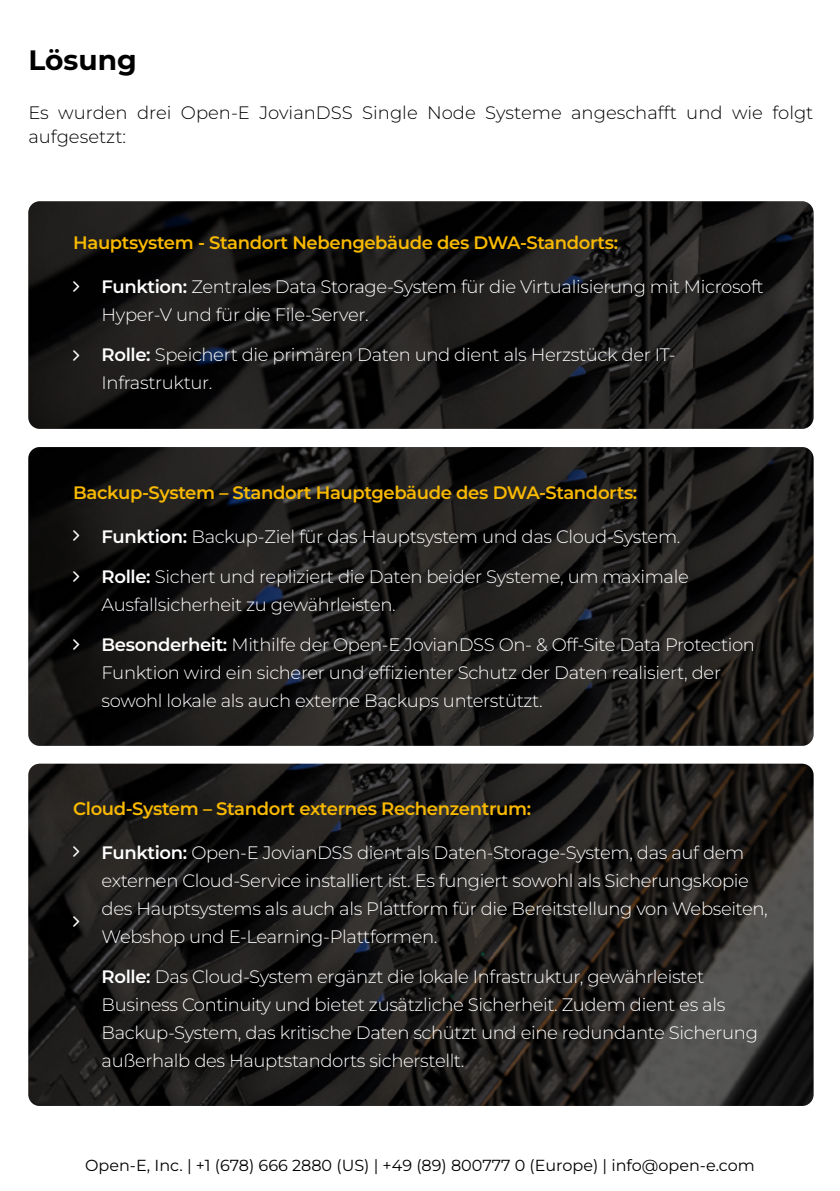
<style>
.page{position:relative;width:840px;height:1191px;background:#fff}
.page>*{position:absolute;margin:0;border:0;box-sizing:border-box;transform-origin:0 0}
.t1{font:700 28px "Montserrat";color:#000}
.t2{font:300 18px/28px "Montserrat";letter-spacing:-.02em;color:#fff}
.t3{font:600 18px "Montserrat";letter-spacing:-.02em;color:#f9b900}
.t4{font:300 18px/24px "Montserrat";color:#000}
.t5{font:16px "Montserrat";color:#000}
.t6{font:12px "Font Awesome 6 Pro Solid";color:#fff}
.s1{font-weight:600}
</style>
<div class="page">
<img style="left:28px;top:201px;width:785px;height:228px">
<img style="left:28px;top:447px;width:785px;height:299px">
<img style="left:28px;top:763px;width:785px;height:343px">
<svg style="left:73px;top:281px;width:6px;height:10px"></svg>
<svg style="left:73px;top:846px;width:6px;height:11px"></svg>
<svg style="left:73px;top:530px;width:6px;height:11px"></svg>
<svg style="left:73px;top:350px;width:6px;height:11px"></svg>
<svg style="left:73px;top:916px;width:6px;height:10px"></svg>
<svg style="left:73px;top:571px;width:6px;height:11px"></svg>
<svg style="left:73px;top:639px;width:6px;height:11px"></svg>
<h1 class="t1" style="left:28px;top:40px;width:110px">Lösung</h1>
<p class="t4" style="left:28px;top:102px;width:786px">Es wurden drei Open-E JovianDSS Single Node Systeme angeschafft und wie folgt aufgesetzt:</p>
<p class="t3" style="left:73px;top:230px;width:546px">Hauptsystem - Standort Nebengebäude des DWA-Standorts:</p>
<p class="t2" style="left:102px;top:274px;width:663px"><span class="s1">Funktion:</span> Zentrales Data Storage-System für die Virtualisierung mit Microsoft<br>Hyper-V und für die File-Server.</p>
<p class="t2" style="left:102px;top:342px;width:575px"><span class="s1">Rolle:</span> Speichert die primären Daten und dient als Herzstück der IT-<br>Infrastruktur.</p>
<p class="t6" style="left:72px;top:280px;width:9px">❖□■▼</p>
<p class="t6" style="left:72px;top:349px;width:9px">❖□■▼</p>
<p class="t3" style="left:73px;top:480px;width:565px">Backup-System – Standort Hauptgebäude des DWA-Standorts:</p>
<p class="t2" style="left:102px;top:524px;width:580px"><span class="s1">Funktion:</span> Backup-Ziel für das Hauptsystem und das Cloud-System.</p>
<p class="t2" style="left:102px;top:564px;width:588px"><span class="s1">Rolle:</span> Sichert und repliziert die Daten beider Systeme, um maximale<br>Ausfallsicherheit zu gewährleisten.</p>
<p class="t2" style="left:102px;top:632px;width:654px"><span class="s1">Besonderheit:</span> Mithilfe der Open-E JovianDSS On- &amp; Off-Site Data Protection<br>Funktion wird ein sicherer und effizienter Schutz der Daten realisiert, der sowohl lokale als auch externe Backups unterstützt.</p>
<p class="t6" style="left:72px;top:529px;width:9px">❖□■▼</p>
<p class="t6" style="left:72px;top:571px;width:9px">❖□■▼</p>
<p class="t6" style="left:72px;top:639px;width:9px">❖□■▼</p>
<p class="t3" style="left:73px;top:796px;width:459px">Cloud-System – Standort externes Rechenzentrum:</p>
<p class="t2" style="left:102px;top:840px;width:667px"><span class="s1">Funktion:</span> Open-E JovianDSS dient als Daten-Storage-System, das auf dem externen Cloud-Service installiert ist. Es fungiert sowohl als Sicherungskopie des Hauptsystems als auch als Plattform für die Bereitstellung von Webseiten, Webshop und E-Learning-Plattformen.</p>
<p class="t2" style="left:102px;top:964px;width:657px"><span class="s1">Rolle:</span> Das Cloud-System ergänzt die lokale Infrastruktur, gewährleistet Business Continuity und bietet zusätzliche Sicherheit. Zudem dient es als Backup-System, das kritische Daten schützt und eine redundante Sicherung außerhalb des Hauptstandorts sicherstellt.</p>
<p class="t6" style="left:72px;top:846px;width:9px">❖□■▼</p>
<p class="t6" style="left:72px;top:915px;width:9px">❖□■▼</p>
<p class="t5" style="left:85px;top:1154px;width:671px">Open-E, Inc. | +1 (678) 666 2880 (US) | +49 (89) 800777 0 (Europe) | info@open-e.com</p>
</div>
